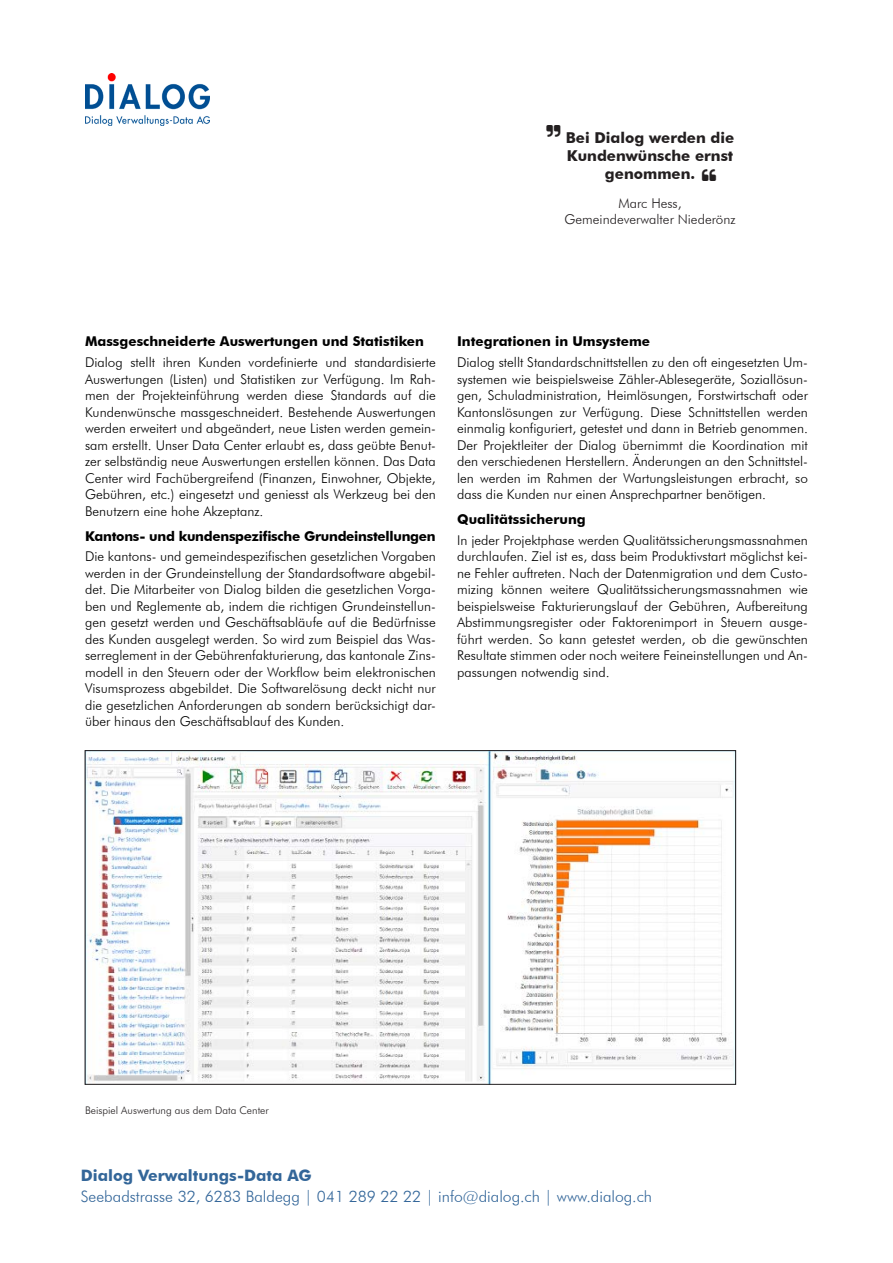
<style>
.page{position:relative;width:893px;height:1263px;background:#fff}
.page>*{position:absolute;margin:0;border:0;box-sizing:border-box;transform-origin:0 0}
.t1{font:300 15.75px "Futura BT";color:#369}
.t2{font:700 15.75px "Futura BT";color:#369}
.t3{font:700 15px/18px "Futura BT";color:#231f20;text-align:center}
.t4{font:300 13.5px/16.5px "Futura BT";color:#000;text-align:justify}
.t5{font:700 13.5px "Futura BT";color:#000}
.t6{font:700 13.5px "Futura BT";letter-spacing:-.02em;color:#000}
.t7{font:300 13.5px/16.2px "Futura BT";color:#231f20;text-align:center}
.t8{font:300 10.5px "Futura BT";color:#231f20}
</style>
<div class="page">
<img style="left:85px;top:74px;width:124px;height:51px">
<img style="left:87px;top:752px;width:647px;height:330px">
<p class="t3" style="left:566px;top:129px;width:170px">Bei Dialog werden die<br>Kundenwünsche ernst genommen.</p>
<p class="t7" style="left:564px;top:195px;width:173px">Marc Hess,<br>Gemeindeverwalter Niederönz</p>
<p class="t5" style="left:85px;top:333px;width:340px">Massgeschneiderte Auswertungen und Statistiken</p>
<p class="t4" style="left:85px;top:354px;width:352px">Dialog stellt ihren Kunden vordefinierte und standardisierte Auswertungen (Listen) und Statistiken zur Verfügung. Im Rah&shy;men der Projekteinführung werden diese Standards auf die Kundenwünsche massgeschneidert. Bestehende Auswertungen werden erweitert und abgeändert, neue Listen werden gemein&shy;sam erstellt. Unser Data Center erlaubt es, dass geübte Benut&shy;zer selbständig neue Auswertungen erstellen können. Das Data Center wird Fachübergreifend (Finanzen, Einwohner, Objekte, Gebühren, etc.) eingesetzt und geniesst als Werkzeug bei den Benutzern eine hohe Akzeptanz.</p>
<p class="t6" style="left:85px;top:527px;width:352px">Kantons- und kundenspezifische Grundeinstellungen</p>
<p class="t4" style="left:85px;top:548px;width:352px">Die kantons- und gemeindespezifischen gesetzlichen Vorgaben werden in der Grundeinstellung der Standardsoftware abgebil&shy;det. Die Mitarbeiter von Dialog bilden die gesetzlichen Vorga&shy;ben und Reglemente ab, indem die richtigen Grundeinstellun&shy;gen gesetzt werden und Geschäftsabläufe auf die Bedürfnisse des Kunden ausgelegt werden. So wird zum Beispiel das Was&shy;serreglement in der Gebührenfakturierung, das kantonale Zins&shy;modell in den Steuern oder der Workflow beim elektronischen Visumsprozess abgebildet. Die Softwarelösung deckt nicht nur die gesetzlichen Anforderungen ab sondern berücksichigt dar&shy;über hinaus den Geschäftsablauf des Kunden.</p>
<p class="t5" style="left:457px;top:333px;width:194px">Integrationen in Umsysteme</p>
<p class="t4" style="left:457px;top:354px;width:352px">Dialog stellt Standardschnittstellen zu den oft eingesetzten Um&shy;systemen wie beispielsweise Zähler-Ablesegeräte, Soziallösun&shy;gen, Schuladministration, Heimlösungen, Forstwirtschaft oder Kantonslösungen zur Verfügung. Diese Schnittstellen werden einmalig konfiguriert, getestet und dann in Betrieb genommen.<br>Der Projektleiter der Dialog übernimmt die Koordination mit den verschiedenen Herstellern. Änderungen an den Schnittstel&shy;len werden im Rahmen der Wartungsleistungen erbracht, so dass die Kunden nur einen Ansprechpartner benötigen.</p>
<p class="t5" style="left:457px;top:511px;width:130px">Qualitätssicherung</p>
<p class="t4" style="left:457px;top:532px;width:352px">In jeder Projektphase werden Qualitätssicherungsmassnahmen durchlaufen. Ziel ist es, dass beim Produktivstart möglichst kei&shy;ne Fehler auftreten. Nach der Datenmigration und dem Custo&shy;mizing können weitere Qualitätssicherungsmassnahmen wie beispielsweise Fakturierungslauf der Gebühren, Aufbereitung Abstimmungsregister oder Faktorenimport in Steuern ausge&shy;führt werden. So kann getestet werden, ob die gewünschten Resultate stimmen oder noch weitere Feineinstellungen und An&shy;passungen notwendig sind.</p>
<p class="t8" style="left:85px;top:1104px;width:185px">Beispiel Auswertung aus dem Data Center</p>
<p class="t2" style="left:81px;top:1166px;width:233px">Dialog Verwaltungs-Data AG</p>
<p class="t1" style="left:81px;top:1187px;width:573px">Seebadstrasse 32, 6283 Baldegg | 041 289 22 22 | info@dialog.ch | www.dialog.ch</p>
</div>
